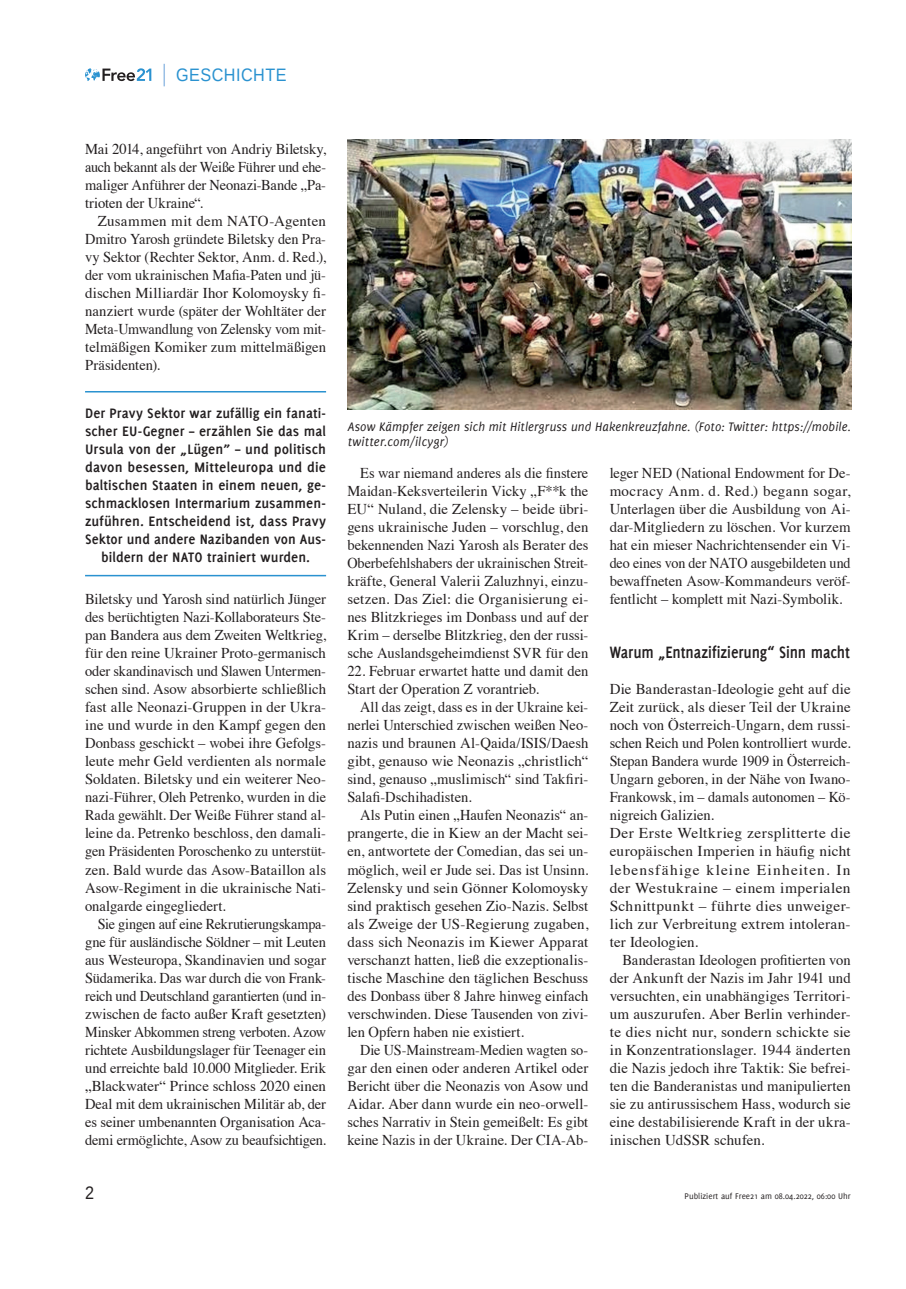
<style>
.page{position:relative;width:906px;height:1289px;background:#fff}
.page>*{position:absolute;margin:0;border:0;box-sizing:border-box;transform-origin:0 0}
.t1{font:700 18px "Delicious";letter-spacing:-.005em;color:#231f20;scale:.89 1}
.t2{font:18px "Liberation Sans";letter-spacing:.03em;color:#2a92d0;scale:.9 1}
.t3{font:18px "Liberation Sans";color:#231f20;scale:.9 1}
.t4{font:15px/18px "Times";letter-spacing:.005em;color:#231f20;text-align:justify}
.t5{font:15px/18px "Times";letter-spacing:.005em;color:#231f20;text-align:justify;scale:.95 1}
.t6{font:700 15px/18px "Delicious";letter-spacing:.005em;color:#231f20;text-align:center}
.t7{font:italic 13.5px/15px "Delicious";letter-spacing:.01em;color:#231f20}
.t8{font:9px "Delicious";color:#231f20}
</style>
<div class="page">
<svg style="left:85px;top:68px;width:66px;height:13px"></svg>
<hr style="left:163px;top:64px;width:2px;height:22px;background:#9abfe5">
<hr style="left:85px;top:391px;width:241px;height:1px;background:#2a92d0">
<hr style="left:85px;top:575px;width:241px;height:1px;background:#2a92d0">
<img style="left:348px;top:140px;width:503px;height:269px">
<p class="t2" style="left:176px;top:63px;width:124px">GESCHICHTE</p>
<p class="t4" style="left:85px;top:139px;width:242px">Mai 2014, angeführt von Andriy Biletsky, auch bekannt als der Weiße Führer und ehe&shy;maliger Anführer der Neonazi-Bande „Pa&shy;trioten der Ukraine“.</p>
<p class="t4" style="left:85px;top:211px;width:242px;text-indent:13px">Zusammen mit dem NATO-Agenten Dmitro Yarosh gründete Biletsky den Pra&shy;vy Sektor (Rechter Sektor, Anm. d. Red.), der vom ukrainischen Mafia-Paten und jü&shy;dischen Milliardär Ihor Kolomoysky fi&shy;nanziert wurde (später der Wohltäter der Meta-Umwandlung von Zelensky vom mit&shy;telmäßigen Komiker zum mittelmäßigen Präsidenten).</p>
<p class="t6" style="left:85px;top:404px;width:242px">Der Pravy Sektor war zufällig ein fanati&shy;scher EU-Gegner – erzählen Sie das mal Ursula von der „Lügen” – und politisch davon besessen, Mitteleuropa und die baltischen Staaten in einem neuen, ge&shy;schmacklosen Intermarium zusammen&shy;zuführen. Entscheidend ist, dass Pravy Sektor und andere Nazibanden von Aus&shy;bildern der NATO trainiert wurden.</p>
<p class="t4" style="left:85px;top:589px;width:242px">Biletsky und Yarosh sind natürlich Jünger des berüchtigten Nazi-Kollaborateurs Ste&shy;pan Bandera aus dem Zweiten Weltkrieg, für den reine Ukrainer Proto-germanisch oder skandinavisch und Slawen Untermen&shy;schen sind. Asow absorbierte schließlich fast alle Neonazi-Gruppen in der Ukra&shy;ine und wurde in den Kampf gegen den Donbass geschickt – wobei ihre Gefolgs&shy;leute mehr Geld verdienten als normale Soldaten. Biletsky und ein weiterer Neo&shy;nazi-Führer, Oleh Petrenko, wurden in die Rada gewählt. Der Weiße Führer stand al&shy;leine da. Petrenko beschloss, den damali&shy;gen Präsidenten Poroschenko zu unterstüt&shy;zen. Bald wurde das Asow-Bataillon als Asow-Regiment in die ukrainische Nati&shy;onalgarde eingegliedert.</p>
<p class="t5" style="left:85px;top:913px;width:255px;text-indent:13px">Sie gingen auf eine Rekrutierungskampa&shy;gne für ausländische Söldner – mit Leuten aus Westeuropa, Skandinavien und sogar Südamerika. Das war durch die von Frank&shy;reich und Deutschland garantierten (und in&shy;zwischen de facto außer Kraft gesetzten)<br>Minsker Abkommen streng verboten. Azow richtete Ausbildungslager für Teenager ein und erreichte bald 10.000 Mitglieder. Erik „Blackwater“ Prince schloss 2020 einen Deal mit dem ukrainischen Militär ab, der es seiner umbenannten Organisation Aca&shy;demi ermöglichte, Asow zu beaufsichtigen.</p>
<p class="t7" style="left:348px;top:418px;width:505px">Asow Kämpfer zeigen sich mit Hitlergruss und Hakenkreuzfahne. (Foto: Twitter: https://mobile. twitter.com/ilcygr)</p>
<p class="t4" style="left:347px;top:463px;width:242px;text-indent:13px">Es war niemand anderes als die finstere Maidan-Keksverteilerin Vicky „F**k the EU“ Nuland, die Zelensky – beide übri&shy;gens ukrainische Juden – vorschlug, den bekennenden Nazi Yarosh als Berater des Oberbefehlshabers der ukrainischen Streit&shy;kräfte, General Valerii Zaluzhnyi, einzu&shy;setzen. Das Ziel: die Organisierung ei&shy;nes Blitzkrieges im Donbass und auf der Krim – derselbe Blitzkrieg, den der russi&shy;sche Auslandsgeheimdienst SVR für den</p>
<p class="t4" style="left:347px;top:661px;width:242px">22. Februar erwartet hatte und damit den<br>Start der Operation Z vorantrieb.</p>
<p class="t5" style="left:347px;top:697px;width:255px;text-indent:13px">All das zeigt, dass es in der Ukraine kei&shy;nerlei Unterschied zwischen weißen Neo&shy;nazis und braunen Al-Qaida/ISIS/Daesh gibt, genauso wie Neonazis „christlich“ sind, genauso „muslimisch“ sind Takfiri-Salafi-Dschihadisten.</p>
<p class="t4" style="left:347px;top:805px;width:242px;text-indent:13px">Als Putin einen „Haufen Neonazis“ an&shy;prangerte, die in Kiew an der Macht sei&shy;en, antwortete der Comedian, das sei un&shy;möglich, weil er Jude sei. Das ist Unsinn.<br>Zelensky und sein Gönner Kolomoysky sind praktisch gesehen Zio-Nazis. Selbst als Zweige der US-Regierung zugaben, dass sich Neonazis im Kiewer Apparat verschanzt hatten, ließ die exzeptionalis&shy;tische Maschine den täglichen Beschuss des Donbass über 8 Jahre hinweg einfach verschwinden. Diese Tausenden von zivi&shy;len Opfern haben nie existiert.</p>
<p class="t5" style="left:347px;top:1039px;width:255px;text-indent:13px">Die US-Mainstream-Medien wagten so&shy;gar den einen oder anderen Artikel oder Bericht über die Neonazis von Asow und Aidar. Aber dann wurde ein neo-orwell&shy;sches Narrativ in Stein gemeißelt: Es gibt keine Nazis in der Ukraine. Der CIA-Ab-</p>
<p class="t4" style="left:609px;top:463px;width:242px">leger NED (National Endowment for De&shy;mocracy Anm. d. Red.) begann sogar, Unterlagen über die Ausbildung von Ai&shy;dar-Mitgliedern zu löschen. Vor kurzem hat ein mieser Nachrichtensender ein Vi&shy;deo eines von der NATO ausgebildeten und bewaffneten Asow-Kommandeurs veröf&shy;fentlicht – komplett mit Nazi-Symbolik.</p>
<p class="t1" style="left:609px;top:642px;width:272px">Warum „Entnazifizierung“ Sinn macht</p>
<p class="t4" style="left:609px;top:679px;width:242px;text-align:left">Die Banderastan-Ideologie geht auf die Zeit zurück, als dieser Teil der Ukraine noch von Österreich-Ungarn, dem russi&shy;schen Reich und Polen kontrolliert wurde.<br>Stepan Bandera wurde 1909 in Österreich-Ungarn geboren, in der Nähe von Iwano-Frankowsk, im – damals autonomen – Kö&shy;nigreich Galizien.<br>Der Erste Weltkrieg zersplitterte die europäischen Imperien in häufig nicht lebensfähige kleine Einheiten. In der Westukraine – einem imperialen Schnittpunkt – führte dies unweiger&shy;lich zur Verbreitung extrem intoleran&shy;ter Ideologien.</p>
<p class="t4" style="left:609px;top:949px;width:242px;text-indent:13px">Banderastan Ideologen profitierten von der Ankunft der Nazis im Jahr 1941 und versuchten, ein unabhängiges Territori&shy;um auszurufen. Aber Berlin verhinder&shy;te dies nicht nur, sondern schickte sie in Konzentrationslager. 1944 änderten die Nazis jedoch ihre Taktik: Sie befrei&shy;ten die Banderanistas und manipulierten sie zu antirussischem Hass, wodurch sie eine destabilisierende Kraft in der ukra&shy;inischen UdSSR schufen.</p>
<p class="t3" style="left:85px;top:1180px;width:12px">2</p>
<p class="t8" style="left:684px;top:1190px;width:168px">Publiziert auf Free21 am 08.04.2022, 06:00 Uhr</p>
</div>
